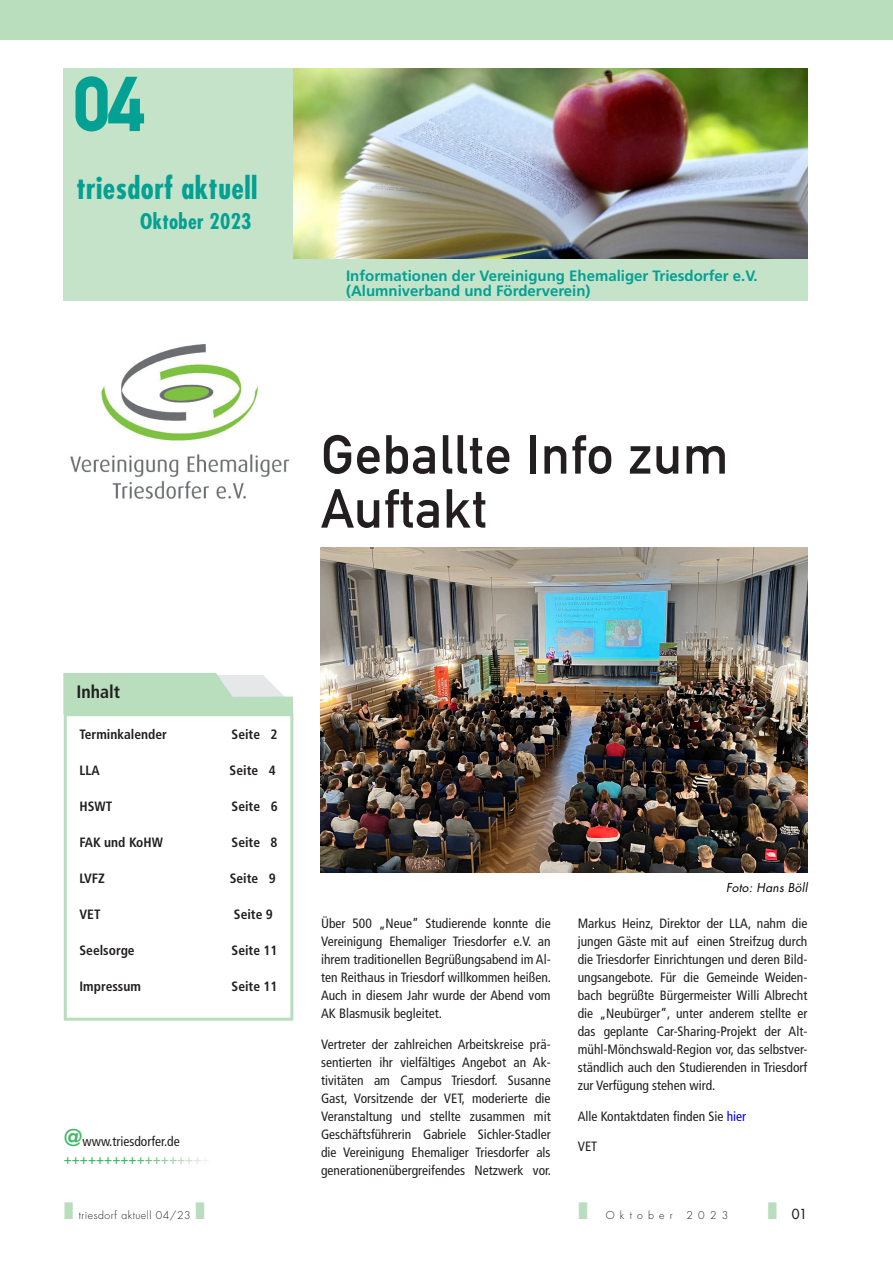
<style>
.page{position:relative;width:893px;height:1263px;background:#fff}
.page>*{position:absolute;margin:0;border:0;box-sizing:border-box;transform-origin:0 0}
.t1{font:72px "DIN Mittelschrift";color:#03a094}
.t2{font:54px/54px "DIN Mittelschrift";letter-spacing:.015em;color:#231f20}
.t3{font:700 condensed 30px "Futura";letter-spacing:.015em;color:#03a094}
.t4{font:700 condensed 21px "Futura";letter-spacing:.015em;color:#03a094}
.t5{font:700 condensed 18px "Frutiger";color:#231f20}
.t6{font:700 15px/15px "Frutiger";color:#03a094}
.t7{font:condensed 13.5px/18px "Frutiger";color:#231f20;text-align:justify}
.t8{font:700 condensed 13.5px "Frutiger";color:#231f20}
.t9{font:13.5px "Futura";color:#231f20}
.t10{font:italic 12px "Futura";letter-spacing:.015em;color:#000}
.t11{font:300 10.5px "Futura";letter-spacing:.05em;color:#231f20}
.t12{font:300 10.5px "Futura";letter-spacing:.5em;color:#231f20}
.s1{font-family:"Futura";font-weight:700;font-size:22.5px;color:#44b869}
.s2{font-stretch:normal;color:#44b869}
.s3{font-stretch:normal;color:#5fbd76}
.s4{font-stretch:normal;color:#72c384}
.s5{font-stretch:normal;color:#85c992}
.s6{font-stretch:normal;color:#96d0a0}
.s7{font-stretch:normal;color:#a8d7ae}
.s8{font-stretch:normal;color:#b9debd}
.s9{font-stretch:normal;color:#c9e5cc}
.s10{font-stretch:normal;color:#daecdb}
.s11{font-stretch:normal;color:#ebf6ed}
.s12{color:#00f}
</style>
<div class="page">
<div style="left:0;top:0;width:893px;height:40px;background:#b9debd"></div>
<div style="left:64px;top:68px;width:744px;height:233px;background:#c5e3c8"></div>
<img style="left:293px;top:68px;width:515px;height:190px">
<svg style="left:75px;top:76px;width:69px;height:56px"></svg>
<svg style="left:63px;top:673px;width:231px;height:43px"></svg>
<img style="left:70px;top:344px;width:220px;height:155px">
<div style="left:64px;top:713px;width:229px;height:308px;border:3px solid #b9debd"></div>
<img style="left:321px;top:548px;width:487px;height:325px">
<h1 class="t1" style="left:74px;top:62px;width:71px">04</h1>
<h3 class="t3" style="left:77px;top:169px;width:182px">triesdorf aktuell</h3>
<h3 class="t4" style="left:140px;top:207px;width:113px">Oktober 2023</h3>
<p class="t6" style="left:346px;top:268px;width:413px">Informationen der Vereinigung Ehemaliger Triesdorfer e.V. (Alumniverband und Förderverein)</p>
<h2 class="t2" style="left:321px;top:428px;width:409px">Geballte Info zum<br>Auftakt</h2>
<h3 class="t5" style="left:76px;top:681px;width:45px">Inhalt</h3>
<p class="t8" style="left:80px;top:726px;width:89px">Terminkalender</p>
<p class="t8" style="left:232px;top:726px;width:48px">Seite 2</p>
<p class="t8" style="left:80px;top:762px;width:22px">LLA</p>
<p class="t8" style="left:230px;top:762px;width:48px">Seite 4</p>
<p class="t8" style="left:80px;top:798px;width:34px">HSWT</p>
<p class="t8" style="left:232px;top:798px;width:48px">Seite 6</p>
<p class="t8" style="left:80px;top:834px;width:85px">FAK und KoHW</p>
<p class="t8" style="left:232px;top:834px;width:48px">Seite 8</p>
<p class="t8" style="left:80px;top:870px;width:27px">LVFZ</p>
<p class="t8" style="left:230px;top:870px;width:48px">Seite 9</p>
<p class="t8" style="left:80px;top:906px;width:22px">VET</p>
<p class="t8" style="left:234px;top:906px;width:41px">Seite 9</p>
<p class="t8" style="left:80px;top:942px;width:57px">Seelsorge</p>
<p class="t8" style="left:232px;top:942px;width:48px">Seite 11</p>
<p class="t8" style="left:80px;top:978px;width:63px">Impressum</p>
<p class="t8" style="left:232px;top:978px;width:48px">Seite 11</p>
<p class="t7" style="left:64px;top:1133px;width:147px"><span class="s1">@</span>www.triesdorfer.de <span class="s2">+++++++++</span><span class="s3">+</span><span class="s4">+</span><span class="s5">+</span><span class="s6">+</span><span class="s7">+</span><span class="s8">+</span><span class="s9">+</span><span class="s10">+</span><span class="s11">+</span></p>
<p class="t11" style="left:79px;top:1209px;width:114px">triesdorf aktuell 04/23</p>
<p class="t7" style="left:321px;top:914px;width:232px">Über 500 „Neue” Studierende konnte die Vereinigung Ehemaliger Triesdorfer e.V. an ihrem traditionellen Begrüßungsabend im Al&shy;ten Reithaus in Triesdorf willkommen heißen.<br>Auch in diesem Jahr wurde der Abend vom AK Blasmusik begleitet.</p>
<p class="t7" style="left:321px;top:1035px;width:232px">Vertreter der zahlreichen Arbeitskreise prä&shy;sentierten ihr vielfältiges Angebot an Ak&shy;tivitäten am Campus Triesdorf. Susanne Gast, Vorsitzende der VET, moderierte die Veranstaltung und stellte zusammen mit Geschäftsführerin Gabriele Sichler-Stadler die Vereinigung Ehemaliger Triesdorfer als generationenübergreifendes Netzwerk vor.</p>
<p class="t10" style="left:726px;top:880px;width:83px">Foto: Hans Böll</p>
<p class="t7" style="left:578px;top:914px;width:231px">Markus Heinz, Direktor der LLA, nahm die jungen Gäste mit auf einen Streifzug durch die Triesdorfer Einrichtungen und deren Bild&shy;ungsangebote. Für die Gemeinde Weiden&shy;bach begrüßte Bürgermeister Willi Albrecht die „Neubürger”, unter anderem stellte er das geplante Car-Sharing-Projekt der Alt&shy;mühl-Mönchswald-Region vor, das selbstver&shy;ständlich auch den Studierenden in Triesdorf zur Verfügung stehen wird.</p>
<p class="t7" style="left:578px;top:1107px;width:170px">Alle Kontaktdaten finden Sie <span class="s12">hier</span></p>
<p class="t7" style="left:578px;top:1138px;width:21px">VET</p>
<p class="t12" style="left:606px;top:1209px;width:69px">Oktober</p>
<p class="t11" style="left:686px;top:1209px;width:43px">2023</p>
<p class="t9" style="left:792px;top:1205px;width:17px">01</p>
</div>
